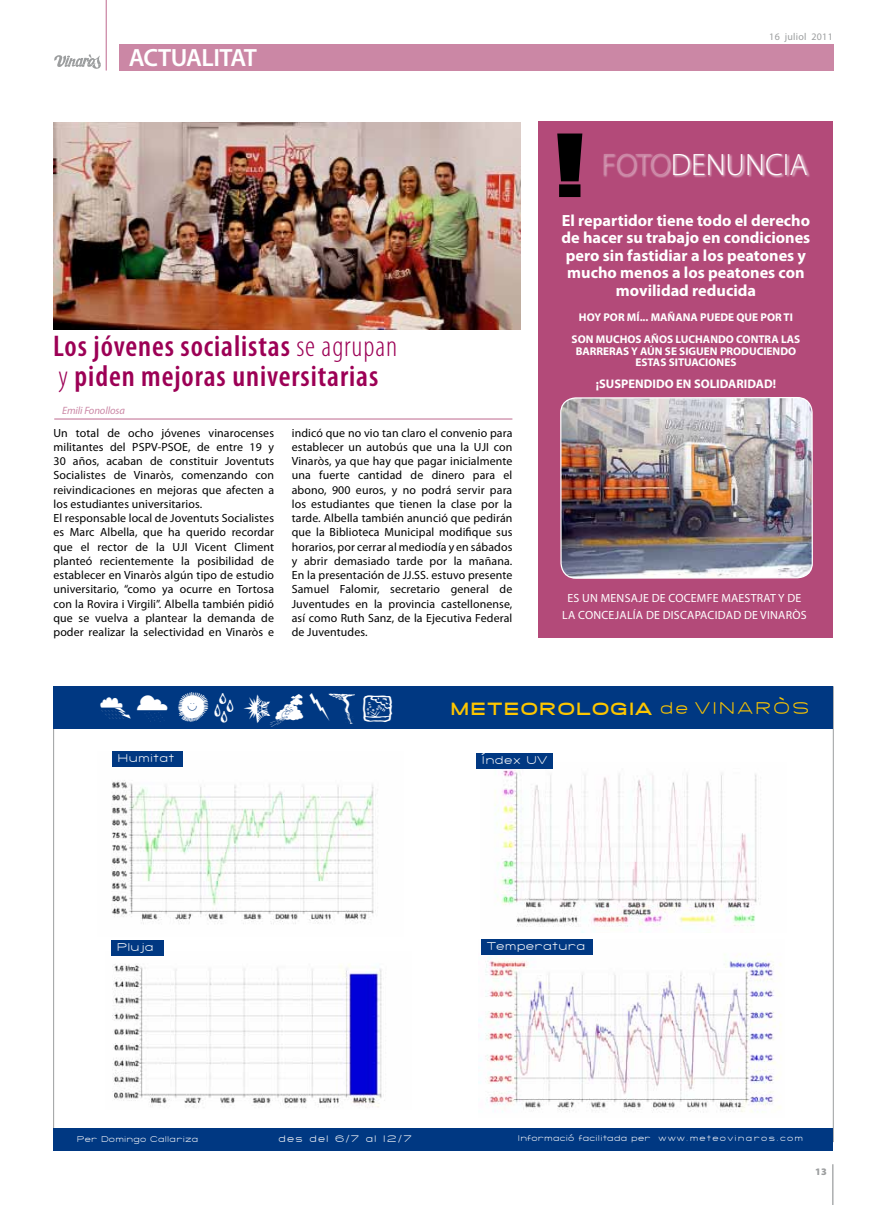
<style>
.page{position:relative;width:886px;height:1205px;background:#fff}
.page>*{position:absolute;margin:0;border:0;box-sizing:border-box;transform-origin:0 0}
.t1{font:300 31px "Myriad Pro";color:#fff}
.t2{font:30.38px "Now The Weather";color:#fff}
.t3{font:600 condensed 30px/30px "Myriad Pro";letter-spacing:.03em;color:#9c0055}
.t4{font:600 25px "Myriad Pro";letter-spacing:-.02em;color:#fff}
.t5{font:800 18px "SF Grandezza";letter-spacing:.11em;color:#fdc600}
.t6{font:300 18px "SF Grandezza";letter-spacing:.11em;color:#fdc600}
.t7{font:700 16.25px/17.5px "Myriad Pro";color:#fff;text-align:center}
.t8{font:700 12.5px "Myriad Pro";color:#fff}
.t9{font:11.88px/14.2px "Myriad Pro";letter-spacing:.01em;color:#000}
.t10{font:11.88px "Myriad Pro";letter-spacing:.02em;color:#fff}
.t11{font:300 11.88px "SF Grandezza";letter-spacing:.02em;color:#fff}
.t12{font:700 11.25px/22.5px "Myriad Pro";color:#fff;text-align:center}
.t13{font:italic 10.62px "Myriad Pro";letter-spacing:-.01em;color:#cb87a5}
.t14{font:300 10px "SF Grandezza";letter-spacing:.11em;color:#fff}
.t15{font:10px "Myriad Pro";letter-spacing:.025em;color:#9c9e9f}
.t16{font:900 10px "Myriad Pro";color:#9c9e9f}
.t17{font:300 8.75px "SF Grandezza";letter-spacing:.02em;color:#fff}
.s1{font-weight:300}
.s2{color:#cb87a5}
.s3{font-size:33.75px}
</style>
<div class="page">
<hr style="left:832px;top:1164px;width:1px;height:41px;background:#9c9e9f">
<div style="left:53px;top:686px;width:780px;height:456px;background:#fff;border:1px solid #9c9e9f"></div>
<img style="left:111px;top:780px;width:265px;height:144px">
<img style="left:112px;top:951px;width:273px;height:157px">
<img style="left:478px;top:953px;width:303px;height:159px">
<img style="left:480px;top:762px;width:279px;height:170px">
<hr style="left:54px;top:418px;width:458px;height:2px;background:#cb87a5">
<hr style="left:106px;top:0;width:1px;height:71px;background:#cb87a5">
<svg style="left:54px;top:54px;width:47px;height:15px"></svg>
<div style="left:119px;top:44px;width:714px;height:27px;background:#cb87a5"></div>
<div style="left:539px;top:122px;width:294px;height:516px;background:#b34a79"></div>
<img style="left:559px;top:121px;width:254px;height:458px">
<div style="left:603px;top:152px;width:207px;height:26px;background:#fff;opacity:.75"></div>
<svg style="left:557px;top:133px;width:25px;height:64px;background:#220e17"></svg>
<img style="left:53px;top:122px;width:467px;height:207px">
<div style="left:54px;top:686px;width:779px;height:43px;background:#003882"></div>
<div style="left:54px;top:1128px;width:779px;height:23px;background:#003882"></div>
<div style="left:476px;top:753px;width:76px;height:15px;background:#003882"></div>
<div style="left:111px;top:940px;width:52px;height:16px;background:#003882"></div>
<div style="left:481px;top:939px;width:112px;height:16px;background:#003882"></div>
<div style="left:112px;top:751px;width:71px;height:16px;background:#003882"></div>
<h3 class="t4" style="left:129px;top:42px;width:130px">ACTUALITAT</h3>
<h3 class="t3" style="left:53px;top:331px;width:346px">Los jóvenes socialistas <span class="s1">se agrupan y</span> piden mejoras universitarias</h3>
<p class="t13" style="left:62px;top:404px;width:64px">Emili Fonollosa</p>
<p class="t9" style="left:53px;top:425px;width:222px">Un total de ocho jóvenes vinarocenses militantes del PSPV-PSOE, de entre 19 y 30 años, acaban de constituir Joventuts Socialistes de Vinaròs, comenzando con reivindicaciones en mejoras que afecten a los estudiantes universitarios.<br>El responsable local de Joventuts Socialistes es Marc Albella, que ha querido recordar que el rector de la UJI Vicent Climent planteó recientemente la posibilidad de establecer en Vinaròs algún tipo de estudio universitario, “como ya ocurre en Tortosa con la Rovira i Virgili”. Albella también pidió que se vuelva a plantear la demanda de poder realizar la selectividad en Vinaròs e</p>
<p class="t9" style="left:292px;top:425px;width:222px;text-align:justify">indicó que no vio tan claro el convenio para establecer un autobús que una la UJI con Vinaròs, ya que hay que pagar inicialmente una fuerte cantidad de dinero para el abono, 900 euros, y no podrá servir para los estudiantes que tienen la clase por la tarde. Albella también anunció que pedirán que la Biblioteca Municipal modifique sus horarios, por cerrar al mediodía y en sábados y abrir demasiado tarde por la mañana.<br>En la presentación de JJ.SS. estuvo presente Samuel Falomir, secretario general de Juventudes en la provincia castellonense, así como Ruth Sanz, de la Ejecutiva Federal de Juventudes.</p>
<p class="t15" style="left:769px;top:31px;width:65px">16 juliol 2011</p>
<h1 class="t1" style="left:601px;top:146px;width:208px"><span class="s2">FOTO</span>DENUNCIA</h1>
<h3 class="t7" style="left:561px;top:211px;width:250px">El repartidor tiene todo el derecho de hacer su trabajo en condiciones pero sin fastidiar a los peatones y mucho menos a los peatones con movilidad reducida</h3>
<p class="t12" style="left:572px;top:305px;width:230px">HOY POR MÍ... MAÑANA PUEDE QUE POR TI<br>SON MUCHOS AÑOS LUCHANDO CONTRA LAS</p>
<p class="t12" style="left:576px;top:345px;width:222px;line-height:11.2px">BARRERAS Y AÚN SE SIGUEN PRODUCIENDO<br>ESTAS SITUACIONES</p>
<p class="t8" style="left:596px;top:376px;width:182px">¡SUSPENDIDO EN SOLIDARIDAD!</p>
<p class="t10" style="left:567px;top:591px;width:41px">Esun mensaje</p>
<p class="t10" style="left:652px;top:591px;width:32px">de Cocemfe</p>
<p class="t10" style="left:721px;top:591px;width:18px">Maestrat</p>
<p class="t10" style="left:778px;top:591px;width:17px">y de</p>
<p class="t10" style="left:562px;top:607px;width:24px">la concejal</p>
<p class="t10" style="left:633px;top:607px;width:38px">íade discapacidad</p>
<p class="t10" style="left:744px;top:607px;width:31px">de Vinar</p>
<p class="t10" style="left:792px;top:607px;width:15px">òs</p>
<h2 class="t2" style="left:100px;top:695px;width:294px">A B )Jo<span class="s3">w</span>0t d</h2>
<h3 class="t5" style="left:451px;top:697px;width:202px">METEOROLOGIA</h3>
<h3 class="t6" style="left:660px;top:696px;width:151px">de VINARÒS</h3>
<p class="t11" style="left:118px;top:750px;width:58px">Humitat</p>
<p class="t11" style="left:482px;top:752px;width:67px">Índex UV</p>
<p class="t11" style="left:117px;top:939px;width:39px">Pluja</p>
<p class="t11" style="left:487px;top:938px;width:100px">Temperatura</p>
<p class="t17" style="left:77px;top:1133px;width:123px">Per Domingo Callariza</p>
<p class="t14" style="left:278px;top:1132px;width:135px">des del 6/7 al 12/7</p>
<p class="t17" style="left:518px;top:1132px;width:287px">Informació facilitada per www .m e t e o v i n a r o s . c om</p>
<p class="t16" style="left:815px;top:1165px;width:13px">13</p>
</div>
